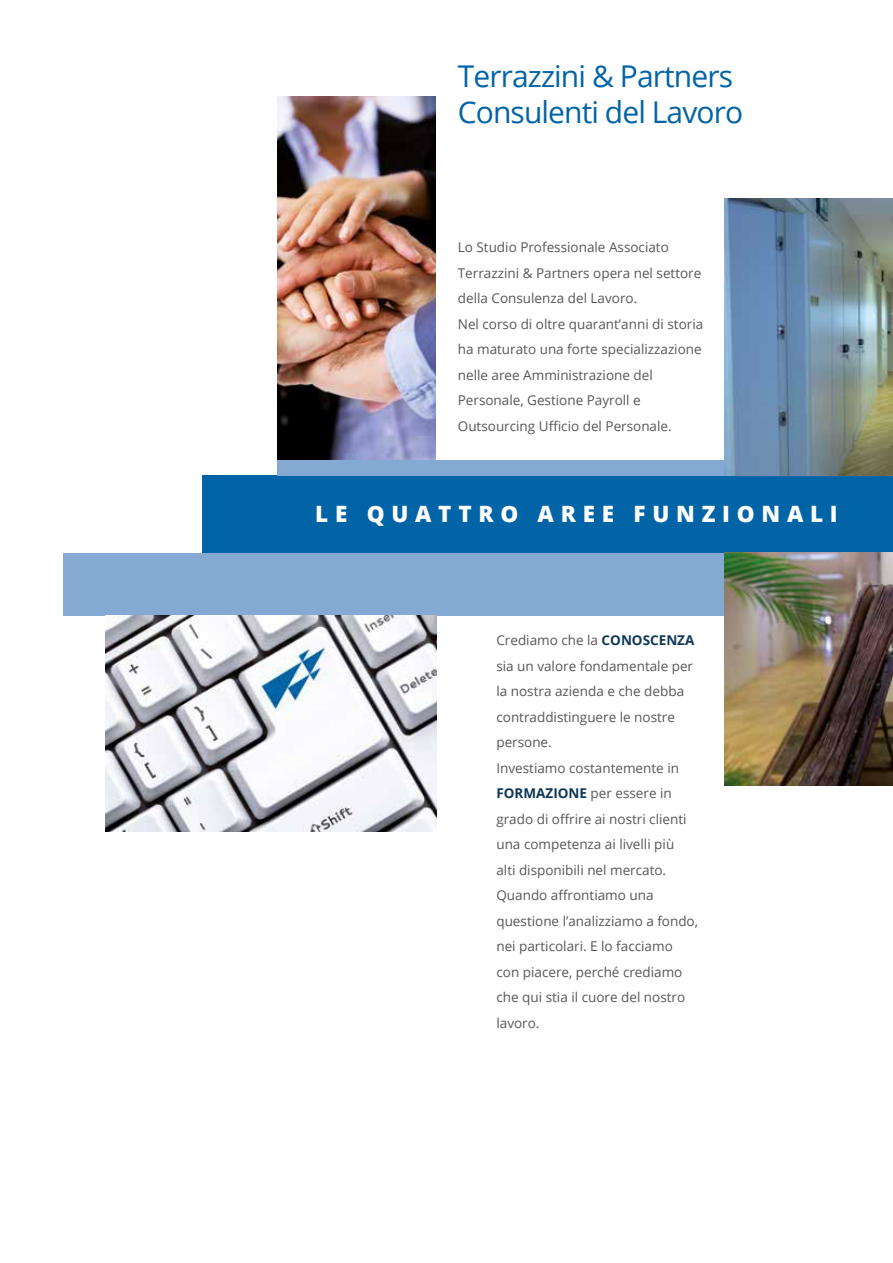
<style>
.page{position:relative;width:893px;height:1263px;background:#fff}
.page>*{position:absolute;margin:0;border:0;box-sizing:border-box;transform-origin:0 0}
.t1{font:30px/36px "Open Sans";letter-spacing:-.03em;color:#0064a7}
.t2{font:800 22.5px "Open Sans";letter-spacing:.3em;color:#fff}
.t3{font:13.5px/25.5px "Open Sans";color:#575756}
.s1{font-weight:700;color:#0f3756}
</style>
<div class="page">
<div style="left:203px;top:476px;width:690px;height:77px;background:#0064a7"></div>
<img style="left:277px;top:96px;width:158px;height:364px">
<div style="left:64px;top:553px;width:829px;height:63px;background:#84a9d3"></div>
<img style="left:725px;top:553px;width:168px;height:233px">
<img style="left:106px;top:616px;width:330px;height:215px">
<div style="left:277px;top:460px;width:616px;height:16px;background:#84a9d3"></div>
<img style="left:725px;top:199px;width:168px;height:276px">
<h1 class="t1" style="left:458px;top:57px;width:287px">Terrazzini &amp; Partners<br>Consulenti del Lavoro</h1>
<p class="t3" style="left:458px;top:234px;width:247px">Lo Studio Professionale Associato Terrazzini &amp; Partners opera nel settore della Consulenza del Lavoro.<br>Nel corso di oltre quarant’anni di storia ha maturato una forte specializzazione nelle aree Amministrazione del Personale, Gestione Payroll e Outsourcing Ufficio del Personale.</p>
<h2 class="t2" style="left:315px;top:497px;width:524px">LE QUATTRO AREE FUNZIONALI</h2>
<p class="t3" style="left:496px;top:627px;width:203px">Crediamo che la <span class="s1">CONOSCENZA </span>sia un valore fondamentale per la nostra azienda e che debba contraddistinguere le nostre persone.<br>Investiamo costantemente in<br><span class="s1">FORMAZIONE</span> per essere in grado di offrire ai nostri clienti una competenza ai livelli più<br>alti disponibili nel mercato.<br>Quando affrontiamo una questione l’analizziamo a fondo, nei particolari. E lo facciamo con piacere, perché crediamo che qui stia il cuore del nostro lavoro.</p>
</div>
